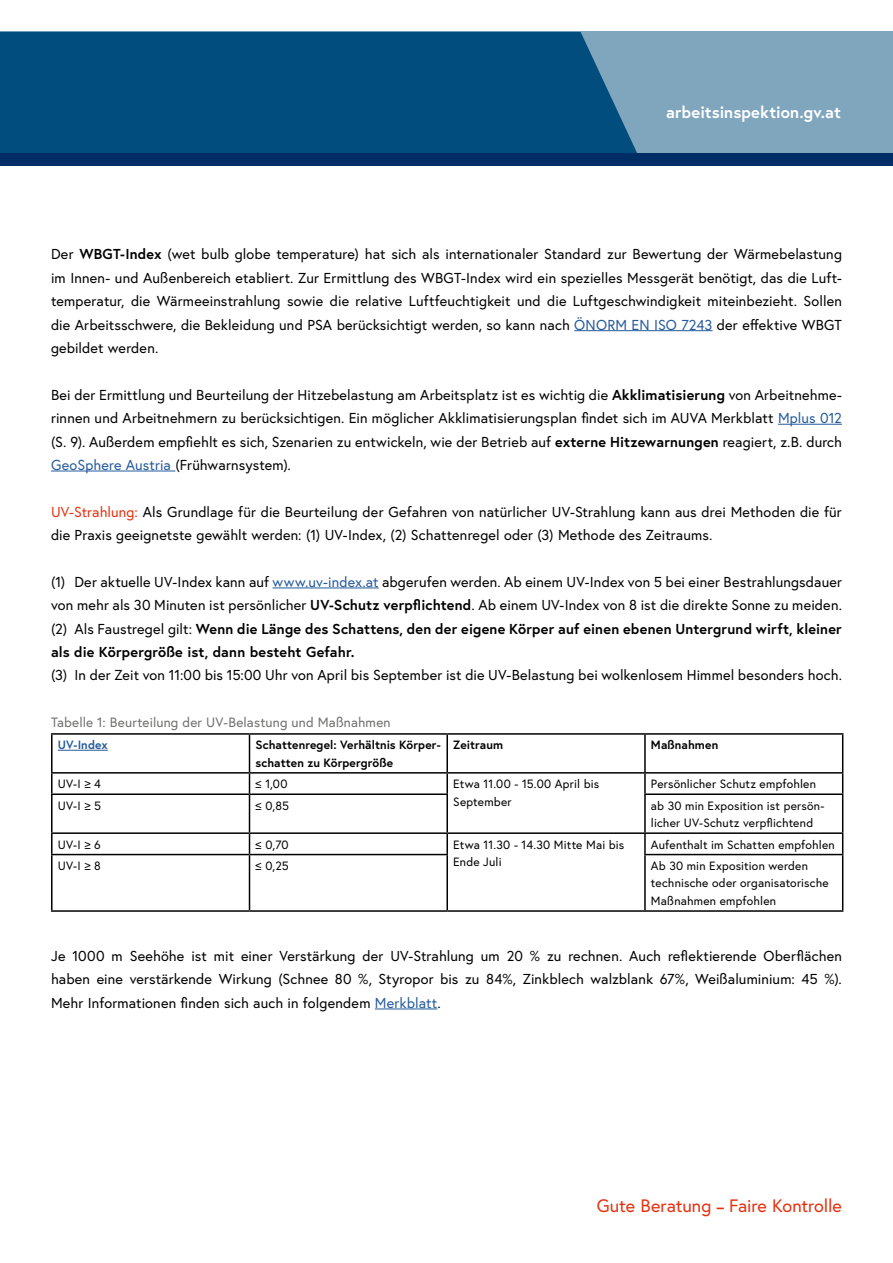
<style>
.page{position:relative;width:893px;height:1263px;background:#fff}
.page>*{position:absolute;margin:0;border:0;box-sizing:border-box;transform-origin:0 0}
.t1{font:18px "Europa Austria";letter-spacing:-.005em;color:#e5310e}
.t2{font:700 16.5px "Europa Austria";letter-spacing:.005em;color:#fff}
.p_Abstand_danach{font:14.4px/23.4px "Europa Austria";letter-spacing:.01em;color:#000;text-align:justify}
.t3{font:700 14.4px/23.4px "Europa Austria";letter-spacing:.015em;color:#000}
.p_Tabellenbeschriftung{font:13.5px "Europa Austria";letter-spacing:.015em;color:#6f6f6e}
.td_Tabellentext{font:12px/17.5px "Europa Austria";letter-spacing:.015em;color:#000}
.th_Tabellenkopf{font:700 12px/17.5px "Europa Austria";letter-spacing:.01em;color:#000}
.th_Tabellenkopf-2{font:700 12px "Europa Austria";letter-spacing:.01em;color:#245a9c}
.s1{font-weight:700}
.s2{color:#245a9c}
.s3{color:#e5310e}
.s4{font-weight:400}
.s5{font-weight:700;font-size:14.4px}
</style>
<div class="page">
<div style="left:0;top:32px;width:893px;height:121px;background:#80a6be"></div>
<div style="left:0;top:32px;width:637px;height:121px;background:#004d7e"></div>
<div style="left:0;top:153px;width:893px;height:13px;background:#002d66"></div>
<hr style="left:574px;top:330px;width:138px;height:1px;background:#245a9c">
<hr style="left:778px;top:424px;width:64px;height:1px;background:#245a9c">
<hr style="left:51px;top:471px;width:124px;height:1px;background:#245a9c">
<hr style="left:273px;top:588px;width:106px;height:1px;background:#245a9c">
<hr style="left:375px;top:1009px;width:62px;height:1px;background:#245a9c">
<hr style="left:51px;top:733px;width:198px;height:2px;background:#000">
<hr style="left:51px;top:735px;width:2px;height:37px;background:#000">
<hr style="left:249px;top:733px;width:198px;height:2px;background:#000">
<hr style="left:249px;top:735px;width:1px;height:37px;background:#000">
<hr style="left:447px;top:733px;width:198px;height:2px;background:#000">
<hr style="left:446px;top:735px;width:2px;height:37px;background:#000">
<hr style="left:645px;top:733px;width:198px;height:2px;background:#000">
<hr style="left:644px;top:735px;width:2px;height:37px;background:#000">
<hr style="left:842px;top:735px;width:1px;height:37px;background:#000">
<hr style="left:51px;top:772px;width:198px;height:2px;background:#000">
<svg style="left:51px;top:774px;width:2px;height:19px"></svg>
<hr style="left:249px;top:772px;width:198px;height:2px;background:#000">
<svg style="left:249px;top:774px;width:1px;height:19px"></svg>
<hr style="left:447px;top:772px;width:198px;height:2px;background:#000">
<svg style="left:446px;top:774px;width:2px;height:19px"></svg>
<hr style="left:645px;top:772px;width:198px;height:2px;background:#000">
<svg style="left:644px;top:774px;width:2px;height:19px"></svg>
<svg style="left:842px;top:774px;width:1px;height:19px"></svg>
<hr style="left:51px;top:793px;width:198px;height:2px;background:#000">
<hr style="left:51px;top:795px;width:2px;height:37px;background:#000">
<hr style="left:249px;top:793px;width:199px;height:2px;background:#000">
<hr style="left:249px;top:795px;width:1px;height:37px;background:#000">
<hr style="left:446px;top:795px;width:2px;height:37px;background:#000">
<hr style="left:644px;top:793px;width:199px;height:2px;background:#000">
<hr style="left:644px;top:795px;width:2px;height:37px;background:#000">
<hr style="left:842px;top:795px;width:1px;height:37px;background:#000">
<hr style="left:51px;top:832px;width:198px;height:2px;background:#000">
<hr style="left:51px;top:834px;width:2px;height:20px;background:#000">
<hr style="left:249px;top:832px;width:198px;height:2px;background:#000">
<svg style="left:249px;top:834px;width:1px;height:20px"></svg>
<hr style="left:447px;top:832px;width:198px;height:2px;background:#000">
<hr style="left:446px;top:834px;width:2px;height:20px;background:#000">
<hr style="left:645px;top:832px;width:198px;height:2px;background:#000">
<hr style="left:644px;top:834px;width:2px;height:20px;background:#000">
<svg style="left:842px;top:834px;width:1px;height:20px"></svg>
<hr style="left:51px;top:854px;width:198px;height:1px;background:#000">
<hr style="left:51px;top:855px;width:2px;height:55px;background:#000">
<hr style="left:249px;top:854px;width:199px;height:1px;background:#000">
<hr style="left:249px;top:855px;width:1px;height:55px;background:#000">
<hr style="left:446px;top:855px;width:2px;height:55px;background:#000">
<hr style="left:644px;top:854px;width:199px;height:1px;background:#000">
<hr style="left:644px;top:855px;width:2px;height:55px;background:#000">
<hr style="left:842px;top:855px;width:1px;height:55px;background:#000">
<hr style="left:51px;top:910px;width:198px;height:2px;background:#000">
<hr style="left:249px;top:910px;width:198px;height:2px;background:#000">
<hr style="left:447px;top:910px;width:198px;height:2px;background:#000">
<hr style="left:645px;top:910px;width:198px;height:2px;background:#000">
<hr style="left:58px;top:750px;width:50px;height:1px;background:#245a9c">
<p class="t2" style="left:666px;top:101px;width:176px">arbeitsinspektion.gv.at</p>
<p class="p_Abstand_danach" style="left:51px;top:242px;width:792px">Der <span class="s1">WBGT-Index</span> (wet bulb globe temperature) hat sich als internationaler Standard zur Bewertung der Wärmebelastung im Innen- und Außenbereich etabliert. Zur Ermittlung des WBGT-Index wird ein spezielles Messgerät benötigt, das die Luft&shy;temperatur, die Wärmeeinstrahlung sowie die relative Luftfeuchtigkeit und die Luftgeschwindigkeit miteinbezieht. Sollen die Arbeitsschwere, die Bekleidung und PSA berücksichtigt werden, so kann nach <span class="s2">ÖNORM EN ISO 7243</span> der effektive WBGT gebildet werden.</p>
<p class="p_Abstand_danach" style="left:51px;top:383px;width:792px">Bei der Ermittlung und Beurteilung der Hitzebelastung am Arbeitsplatz ist es wichtig die <span class="s1">Akklimatisierung</span> von Arbeitnehme&shy;rinnen und Arbeitnehmern zu berücksichtigen. Ein möglicher Akklimatisierungsplan findet sich im AUVA Merkblatt <span class="s2">Mplus 012 </span>(S. 9). Außerdem empfiehlt es sich, Szenarien zu entwickeln, wie der Betrieb auf <span class="s1">externe Hitzewarnungen</span> reagiert, z.B. durch <span class="s2">GeoSphere Austria</span> (Frühwarnsystem).</p>
<p class="p_Abstand_danach" style="left:51px;top:500px;width:792px"><span class="s3">UV-Strahlung:</span> Als Grundlage für die Beurteilung der Gefahren von natürlicher UV-Strahlung kann aus drei Methoden die für die Praxis geeignetste gewählt werden: (1) UV-Index, (2) Schattenregel oder (3) Methode des Zeitraums.</p>
<p class="p_Abstand_danach" style="left:51px;top:570px;width:792px">(1) Der aktuelle UV-Index kann auf <span class="s2">www.uv-index.at</span> abgerufen werden. Ab einem UV-Index von 5 bei einer Bestrahlungsdauer von mehr als 30 Minuten ist persönlicher <span class="s1">UV-Schutz verpflichtend</span>. Ab einem UV-Index von 8 ist die direkte Sonne zu meiden.</p>
<p class="t3" style="left:51px;top:616px;width:792px"><span class="s4">(2) Als Faustregel gilt:</span> Wenn die Länge des Schattens, den der eigene Körper auf einen ebenen Untergrund wirft, kleiner als die Körpergröße ist, dann besteht Gefahr.</p>
<p class="p_Abstand_danach" style="left:51px;top:663px;width:792px">(3) In der Zeit von 11:00 bis 15:00 Uhr von April bis September ist die UV-Belastung bei wolkenlosem Himmel besonders hoch.</p>
<p class="p_Tabellenbeschriftung" style="left:51px;top:714px;width:341px">Tabelle 1: Beurteilung der UV-Belastung und Maßnahmen</p>
<p class="th_Tabellenkopf-2" style="left:58px;top:737px;width:52px">UV-Index</p>
<p class="th_Tabellenkopf" style="left:255px;top:736px;width:187px">Schattenregel: Verhältnis Körper&shy;schatten zu Körpergröße</p>
<p class="th_Tabellenkopf" style="left:453px;top:736px;width:51px">Zeitraum</p>
<p class="th_Tabellenkopf" style="left:651px;top:736px;width:69px">Maßnahmen</p>
<p class="td_Tabellentext" style="left:58px;top:775px;width:45px">UV-I ≥ 4</p>
<p class="td_Tabellentext" style="left:255px;top:775px;width:34px">≤ 1,00</p>
<p class="td_Tabellentext" style="left:453px;top:775px;width:147px">Etwa 11.00 - 15.00 April bis<br>September</p>
<p class="td_Tabellentext" style="left:651px;top:775px;width:167px">Persönlicher Schutz empfohlen</p>
<p class="td_Tabellentext" style="left:58px;top:796px;width:45px">UV-I ≥ 5</p>
<p class="td_Tabellentext" style="left:255px;top:796px;width:35px">≤ 0,85</p>
<p class="td_Tabellentext" style="left:651px;top:796px;width:175px">ab 30 min Exposition ist persön&shy;licher UV-Schutz verpflichtend</p>
<p class="td_Tabellentext" style="left:58px;top:835px;width:44px">UV-I ≥ 6</p>
<p class="td_Tabellentext" style="left:255px;top:835px;width:35px">≤ 0,70</p>
<p class="td_Tabellentext" style="left:453px;top:835px;width:173px">Etwa 11.30 - 14.30 Mitte Mai bis<br>Ende Juli</p>
<p class="td_Tabellentext" style="left:651px;top:835px;width:185px">Aufenthalt im Schatten empfohlen</p>
<p class="td_Tabellentext" style="left:58px;top:857px;width:45px">UV-I ≥ 8</p>
<p class="td_Tabellentext" style="left:255px;top:857px;width:35px">≤ 0,25</p>
<p class="td_Tabellentext" style="left:651px;top:857px;width:179px">Ab 30 min Exposition werden technische oder organisatorische<br>Maßnahmen empfohlen</p>
<p class="p_Abstand_danach" style="left:51px;top:944px;width:792px">Je 1000 m Seehöhe ist mit einer Verstärkung der UV-Strahlung um 20 % zu rechnen. Auch reflektierende Oberflächen haben eine verstärkende Wirkung (Schnee 80 %, Styropor bis zu 84%, Zinkblech walzblank 67%, Weißaluminium: 45 %).<br>Mehr Informationen finden sich auch in folgendem <span class="s2">Merkblatt</span>.</p>
<p class="t1" style="left:597px;top:1194px;width:247px">Gute Beratung <span class="s5">–</span> Faire Kontrolle</p>
</div>
